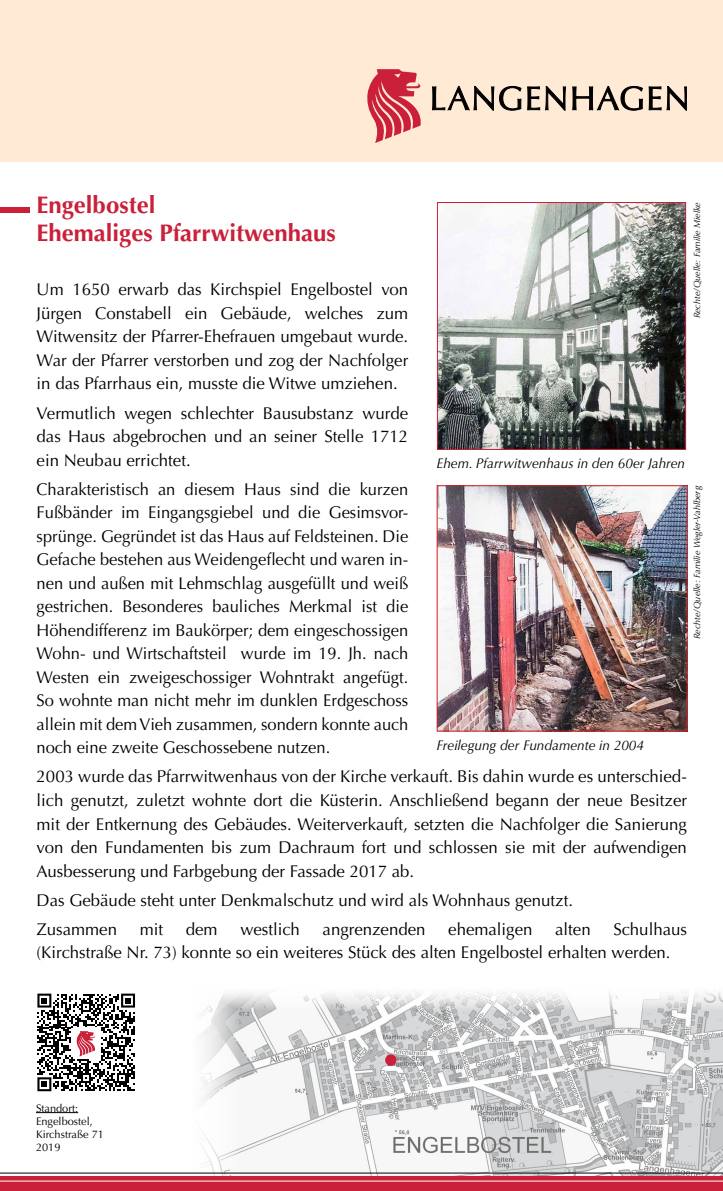
<style>
.page{position:relative;width:723px;height:1191px;background:#fff}
.page>*{position:absolute;margin:0;border:0;box-sizing:border-box;transform-origin:0 0}
.t1{font:700 24px/27.8px "Optima LT Std";color:#ca203a}
.t2{font:17px/23.5px "Optima LT Std";color:#000;text-align:justify}
.t3{font:italic 14px "Optima LT Std";color:#000}
.t4{font:11px/13.2px "Optima LT Std";color:#000}
.t5{font:italic 9px "Optima LT Std";color:#000}
</style>
<div class="page">
<img style="left:184px;top:991px;width:539px;height:185px">
<div style="left:0;top:0;width:723px;height:161px;background:#ffead5"></div>
<svg style="left:432px;top:86px;width:89px;height:24px"></svg>
<svg style="left:527px;top:86px;width:38px;height:24px"></svg>
<svg style="left:573px;top:86px;width:69px;height:24px"></svg>
<svg style="left:649px;top:87px;width:12px;height:23px"></svg>
<svg style="left:667px;top:86px;width:20px;height:24px"></svg>
<svg style="left:367px;top:69px;width:54px;height:74px"></svg>
<div style="left:0;top:1176px;width:723px;height:15px;background:#ca203a"></div>
<hr style="left:0;top:1180px;width:723px;height:1px;background:#fff">
<hr style="left:0;top:1172px;width:723px;height:1px;background:#000">
<div style="left:0;top:207px;width:29px;height:6px;background:#ca203a"></div>
<img style="left:439px;top:204px;width:245px;height:244px">
<div style="left:437px;top:202px;width:249px;height:248px;border:1px solid #ca203a"></div>
<img style="left:439px;top:487px;width:247px;height:242px">
<div style="left:437px;top:485px;width:251px;height:246px;border:1px solid #d2232a"></div>
<hr style="left:36px;top:1112px;width:42px;height:1px;background:#000">
<svg style="left:37px;top:993px;width:98px;height:98px"></svg>
<div style="left:385px;top:1054px;width:11px;height:11px;background:#ca203a;border-radius:50%"></div>
<h1 class="t1" style="left:37px;top:191px;width:301px">Engelbostel<br>Ehemaliges Pfarrwitwenhaus</h1>
<p class="t2" style="left:37px;top:277px;width:373px">Um 1650 erwarb das Kirchspiel Engelbostel von Jürgen Constabell ein Gebäude, welches zum Witwensitz der Pfarrer-Ehefrauen umgebaut wurde.<br>War der Pfarrer verstorben und zog der Nachfolger in das Pfarrhaus ein, musste die Witwe umziehen.</p>
<p class="t2" style="left:37px;top:401px;width:373px">Vermutlich wegen schlechter Bausubstanz wurde das Haus abgebrochen und an seiner Stelle 1712 ein Neubau errichtet.</p>
<p class="t2" style="left:37px;top:477px;width:373px">Charakteristisch an diesem Haus sind die kurzen Fußbänder im Eingangsgiebel und die Gesimsvor&shy;sprünge. Gegründet ist das Haus auf Feldsteinen. Die Gefache bestehen aus Weidengeflecht und waren in&shy;nen und außen mit Lehmschlag ausgefüllt und weiß gestrichen. Besonderes bauliches Merkmal ist die Höhendifferenz im Baukörper; dem eingeschossigen Wohn- und Wirtschaftsteil wurde im 19. Jh. nach Westen ein zweigeschossiger Wohntrakt angefügt.<br>So wohnte man nicht mehr im dunklen Erdgeschoss allein mit dem Vieh zusammen, sondern konnte auch noch eine zweite Geschossebene nutzen.</p>
<p class="t2" style="left:37px;top:765px;width:652px">2003 wurde das Pfarrwitwenhaus von der Kirche verkauft. Bis dahin wurde es unterschied&shy;lich genutzt, zuletzt wohnte dort die Küsterin. Anschließend begann der neue Besitzer mit der Entkernung des Gebäudes. Weiterverkauft, setzten die Nachfolger die Sanierung von den Fundamenten bis zum Dachraum fort und schlossen sie mit der aufwendigen Ausbesserung und Farbgebung der Fassade 2017 ab.</p>
<p class="t2" style="left:37px;top:885px;width:538px;line-height:29.2px">Das Gebäude steht unter Denkmalschutz und wird als Wohnhaus genutzt.<br>Zusammen</p>
<p class="t5" style="left:692px;top:318px;width:118px;rotate:-90deg">Rechte/Quelle: Familie Mielke</p>
<p class="t3" style="left:437px;top:455px;width:250px">Ehem. Pfarrwitwenhaus in den 60er Jahren</p>
<p class="t5" style="left:692px;top:639px;width:155px;rotate:-90deg">Rechte/Quelle: Familie Wegler-Vahlberg</p>
<p class="t3" style="left:437px;top:737px;width:209px">Freilegung der Fundamente in 2004</p>
<p class="t2" style="left:37px;top:917px;width:652px;text-indent:577px">Schulhaus (Kirchstraße Nr. 73) konnte so ein weiteres Stück des alten Engelbostel erhalten werden.</p>
<p class="t2" style="left:140px;top:917px;width:25px">mit</p>
<p class="t2" style="left:186px;top:917px;width:33px">dem</p>
<p class="t2" style="left:240px;top:917px;width:61px">westlich</p>
<p class="t2" style="left:323px;top:917px;width:104px">angrenzenden</p>
<p class="t2" style="left:448px;top:917px;width:86px">ehemaligen</p>
<p class="t2" style="left:555px;top:917px;width:37px">alten</p>
<p class="t4" style="left:36px;top:1101px;width:70px">Standort:<br>Engelbostel,<br>Kirchstraße 71<br>2019</p>
</div>
